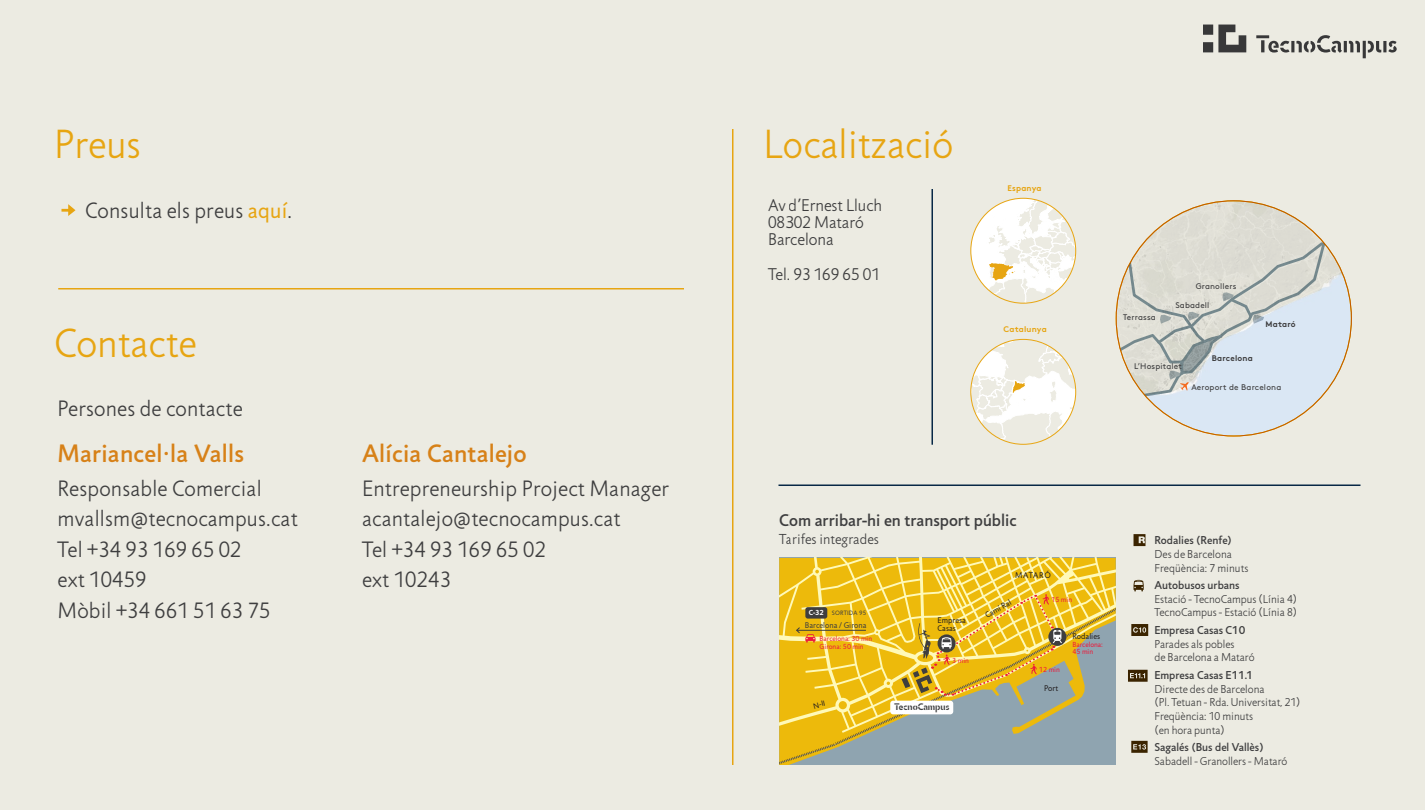
<style>
.page{position:relative;width:1425px;height:810px;background:#ecebe2}
.page>*{position:absolute;margin:0;border:0;box-sizing:border-box;transform-origin:0 0}
.t1{font:300 41.17px "Jigsaw";color:#e7a512}
.t2{font:500 25.5px "Jigsaw";letter-spacing:.01em;color:#d78118}
.t3{font:300 22.5px/30.5px "Jigsaw";letter-spacing:.01em;color:#3e3e3f}
.t4{font:300 17.17px/17.2px "Jigsaw";color:#3e3e3f}
.t5{font:500 17.17px "Jigsaw";color:#3e3e3f}
.t6{font:300 14.62px "Jigsaw";letter-spacing:.005em;color:#3e3e3f}
.t7{font:300 11.55px/13.6px "Jigsaw";color:#3e3e3f}
.t8{font:500 11.55px "Jigsaw";color:#3e3e3f}
.t9{font:700 9.68px "Jigsaw Stencil";color:#3e3e3f}
.t10{font:8.32px/8.3px "Jigsaw";color:#231f20}
.t11{font:8.32px "Jigsaw";color:#3e3e3f}
.t12{font:8.18px "Brown";letter-spacing:.02em;color:#3e3e3f}
.t13{font:700 8.18px "Brown";letter-spacing:.02em;color:#e7a512}
.t14{font:700 8.18px "Brown";letter-spacing:.02em;color:#3e3e3f}
.t15{font:7.73px "Jigsaw";color:#231f20}
.t16{font:7.43px/7.4px "Jigsaw";color:#ed1a3a}
.t17{font:700 7.43px "Jigsaw";color:#fff}
.t18{font:6.38px "Jigsaw";letter-spacing:.03em;color:#3e3e3f}
.s1{font-weight:400;color:#e7a512}
</style>
<div class="page">
<svg style="left:1256px;top:35px;width:141px;height:23px"></svg>
<svg style="left:1203px;top:25px;width:43px;height:27px"></svg>
<hr style="left:732px;top:129px;width:2px;height:636px;background:#e7a512">
<hr style="left:932px;top:189px;width:1px;height:256px;background:#082846">
<hr style="left:778px;top:484px;width:582px;height:2px;background:#082846">
<svg style="left:779px;top:558px;width:337px;height:36px;background:#f1c937"></svg>
<svg style="left:779px;top:594px;width:337px;height:170px;background:#cbb75d"></svg>
<svg style="left:1134px;top:534px;width:11px;height:12px"></svg>
<svg style="left:1134px;top:580px;width:10px;height:12px"></svg>
<svg style="left:1131px;top:624px;width:17px;height:12px"></svg>
<svg style="left:1128px;top:670px;width:20px;height:12px"></svg>
<svg style="left:1131px;top:741px;width:17px;height:12px"></svg>
<svg style="left:971px;top:198px;width:105px;height:104px"></svg>
<svg style="left:972px;top:339px;width:104px;height:105px"></svg>
<svg style="left:1146px;top:201px;width:205px;height:235px"></svg>
<svg style="left:1116px;top:239px;width:212px;height:161px"></svg>
<hr style="left:58px;top:288px;width:626px;height:2px;background:#e7a512">
<svg style="left:62px;top:204px;width:13px;height:12px"></svg>
<h1 class="t1" style="left:54px;top:122px;width:89px">Preus</h1>
<h1 class="t1" style="left:763px;top:122px;width:191px">Localització</h1>
<p class="t13" style="left:1008px;top:182px;width:36px">Espanya</p>
<h3 class="t3" style="left:85px;top:196px;width:209px">Consulta els preus <span class="s1">aquí</span>.</h3>
<h3 class="t4" style="left:768px;top:197px;width:116px">Av d’Ernest Lluch<br>08302 Mataró<br>Barcelona</h3>
<h3 class="t4" style="left:768px;top:266px;width:114px">Tel. 93 169 65 01</h3>
<p class="t12" style="left:1196px;top:280px;width:42px">Granollers</p>
<p class="t12" style="left:1175px;top:299px;width:36px">Sabadell</p>
<h1 class="t1" style="left:54px;top:321px;width:144px">Contacte</h1>
<p class="t13" style="left:1004px;top:323px;width:45px">Catalunya</p>
<p class="t12" style="left:1123px;top:311px;width:34px">Terrassa</p>
<p class="t12" style="left:1134px;top:360px;width:49px">L’Hospitalet</p>
<p class="t14" style="left:1212px;top:352px;width:42px">Barcelona</p>
<p class="t14" style="left:1266px;top:317px;width:31px">Mataró</p>
<p class="t12" style="left:1191px;top:381px;width:91px">Aeroport de Barcelona</p>
<h3 class="t3" style="left:58px;top:394px;width:187px">Persones de contacte</h3>
<h2 class="t2" style="left:58px;top:439px;width:188px">Mariancel·la Valls</h2>
<h3 class="t3" style="left:58px;top:473px;width:242px">Responsable Comercial mvallsm@tecnocampus.cat<br>Tel +34 93 169 65 02<br>ext 10459<br>Mòbil +34 661 51 63 75</h3>
<h2 class="t2" style="left:362px;top:439px;width:166px">Alícia Cantalejo</h2>
<h3 class="t3" style="left:362px;top:473px;width:309px">Entrepreneurship Project Manager acantalejo@tecnocampus.cat<br>Tel +34 93 169 65 02<br>ext 10243</h3>
<h3 class="t5" style="left:779px;top:511px;width:239px">Com arribar-hi en transport públic</h3>
<p class="t6" style="left:779px;top:531px;width:101px">Tarifes integrades</p>
<p class="t10" style="left:1015px;top:572px;width:37px">MATARÓ</p>
<p class="t18" style="left:832px;top:610px;width:36px">SORTIDA 95</p>
<p class="t10" style="left:984px;top:613px;width:30px;rotate:-29deg">Camí Ral</p>
<p class="t17" style="left:809px;top:608px;width:17px">C-32</p>
<p class="t10" style="left:938px;top:616px;width:30px">Empresa<br>Casas</p>
<p class="t16" style="left:952px;top:657px;width:18px">3 min</p>
<p class="t11" style="left:805px;top:620px;width:63px">Barcelona / Girona</p>
<p class="t16" style="left:820px;top:635px;width:54px">Barcelona: 30 min<br>Girona: 50 min</p>
<p class="t15" style="left:812px;top:702px;width:13px;rotate:-15deg">N-II</p>
<p class="t9" style="left:894px;top:701px;width:56px">TecnoCampus</p>
<p class="t16" style="left:1052px;top:596px;width:22px">15 min</p>
<p class="t10" style="left:1073px;top:632px;width:29px">Rodalies</p>
<p class="t16" style="left:1039px;top:666px;width:22px">12 min</p>
<p class="t10" style="left:1044px;top:684px;width:16px">Port</p>
<p class="t16" style="left:1073px;top:641px;width:32px">Barcelona:<br>45 min</p>
<p class="t8" style="left:1154px;top:534px;width:79px">Rodalies (Renfe)</p>
<p class="t7" style="left:1154px;top:548px;width:95px">Des de Barcelona<br>Freqüència: 7 minuts</p>
<p class="t8" style="left:1154px;top:579px;width:87px">Autobusos urbans</p>
<p class="t7" style="left:1154px;top:593px;width:144px">Estació - TecnoCampus (Línia 4)<br>TecnoCampus - Estació (Línia 8)</p>
<p class="t8" style="left:1154px;top:624px;width:93px">Empresa Casas C10</p>
<p class="t7" style="left:1154px;top:637px;width:102px">Parades als pobles<br>de Barcelona a Mataró</p>
<p class="t8" style="left:1154px;top:669px;width:100px">Empresa Casas E11.1</p>
<p class="t7" style="left:1154px;top:682px;width:148px">Directe des de Barcelona<br>(Pl. Tetuan - Rda. Universitat, 21)<br>Freqüència: 10 minuts<br>(en hora punta)</p>
<p class="t8" style="left:1154px;top:741px;width:111px">Sagalés (Bus del Vallès)</p>
<p class="t7" style="left:1154px;top:755px;width:134px">Sabadell - Granollers - Mataró</p>
</div>
